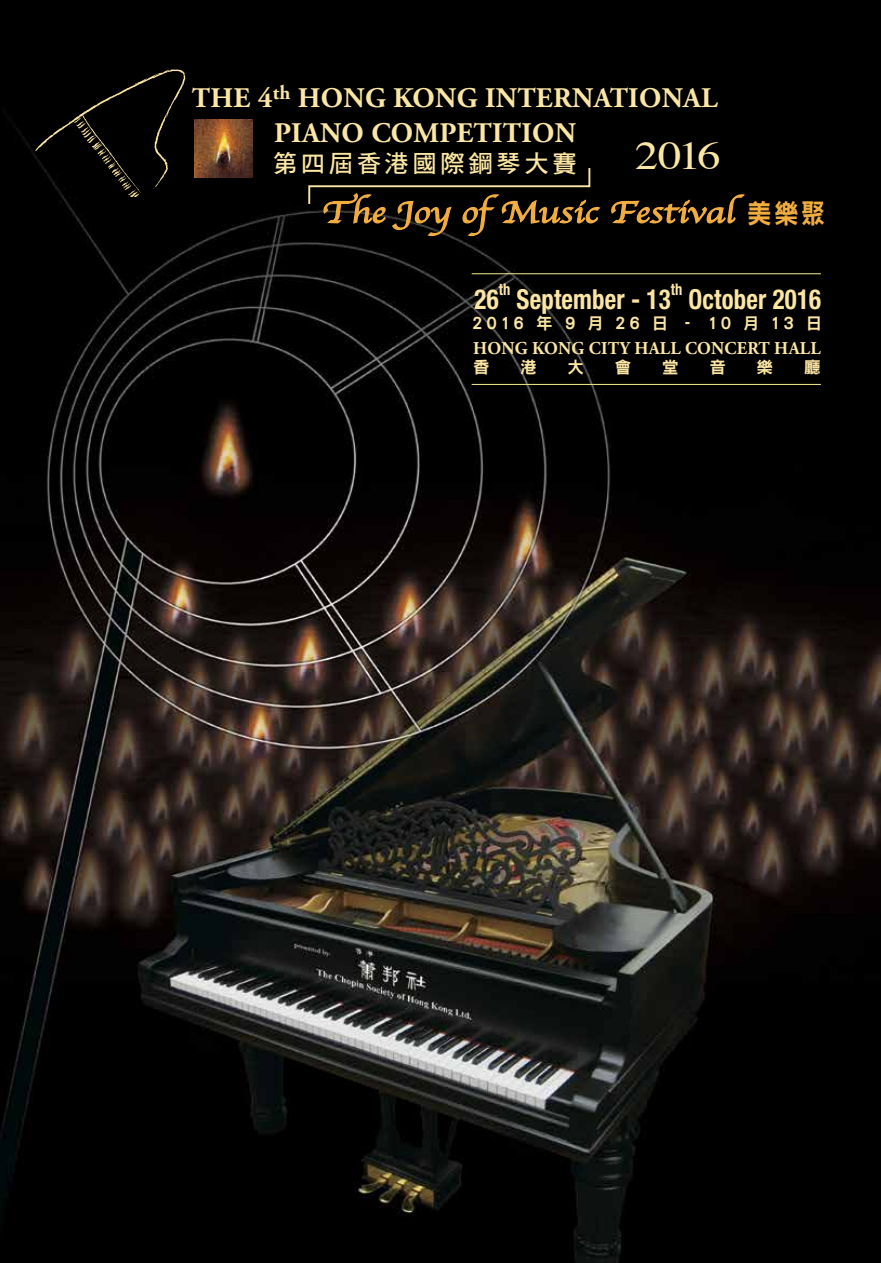
<style>
.page{position:relative;width:881px;height:1263px;background:#fff}
.page>*{position:absolute;margin:0;border:0;box-sizing:border-box;transform-origin:0 0}
.t1{font:39px "Times";color:#fbe6a4;scale:1.2 1}
.t2{font:700 28.35px/34.8px "Adobe Garamond Pro";letter-spacing:.01em;color:#fbe6a4}
.t3{font:700 condensed 27.6px "Helvetica Neue LT Pro";letter-spacing:.005em;color:#fbe6a4;scale:.9 1}
.t4{font:27.15px "DF Hei HK W9";color:#f1ad3f;scale:.9 1}
.t5{font:24.3px "DF Hei HK W7";letter-spacing:.15em;color:#fbe6a4}
.t6{font:700 18px "Adobe Garamond Pro";letter-spacing:.015em;color:#fbe6a4}
.t7{font:16.5px "DF Hei HK W9";letter-spacing:.665em;color:#fbe6a4}
.t8{font:700 condensed 16.05px "Helvetica Neue LT Pro";color:#fbe6a4;scale:.9 1}
</style>
<div class="page">
<img style="left:0;top:0;width:880px;height:1263px">
<hr style="left:471px;top:273px;width:349px;height:1px;background:#f3ee8e">
<hr style="left:471px;top:384px;width:349px;height:1px;background:#f3ee8e">
<img style="left:30px;top:62px;width:162px;height:134px">
<img style="left:194px;top:119px;width:58px;height:58px">
<svg style="left:307px;top:166px;width:439px;height:71px;background:#1f170a"></svg>
<p class="t2" style="left:274px;top:81px;width:445px;text-indent:-82px">THE 4<sup>th</sup> HONG KONG INTERNATIONAL<br>PIANO COMPETITION</p>
<h1 class="t1" style="left:634px;top:120px;width:73px">2016</h1>
<p class="t5" style="left:272px;top:150px;width:305px">第四屆香港國際鋼琴大賽</p>
<p class="t4" style="left:746px;top:198px;width:88px">美樂聚</p>
<p class="t3" style="left:474px;top:282px;width:28px">26</p>
<p class="t8" style="left:498px;top:280px;width:14px">th</p>
<p class="t3" style="left:516px;top:282px;width:172px">September - 13</p>
<p class="t8" style="left:670px;top:280px;width:14px">th</p>
<p class="t3" style="left:688px;top:282px;width:148px">October 2016</p>
<p class="t6" style="left:473px;top:338px;width:349px">HONG KONG CITY HALL CONCERT HALL</p>
<p class="t7" style="left:472px;top:314px;width:351px">2016年9月26日 - 10月13日</p>
<p class="t7" style="left:473px;top:358px;width:18px">香</p>
<p class="t7" style="left:520px;top:358px;width:18px">港</p>
<p class="t7" style="left:567px;top:358px;width:18px">大</p>
<p class="t7" style="left:614px;top:358px;width:18px">會</p>
<p class="t7" style="left:662px;top:358px;width:18px">堂</p>
<p class="t7" style="left:709px;top:358px;width:18px">音</p>
<p class="t7" style="left:756px;top:358px;width:18px">樂</p>
<p class="t7" style="left:803px;top:358px;width:18px">廳</p>
</div>
